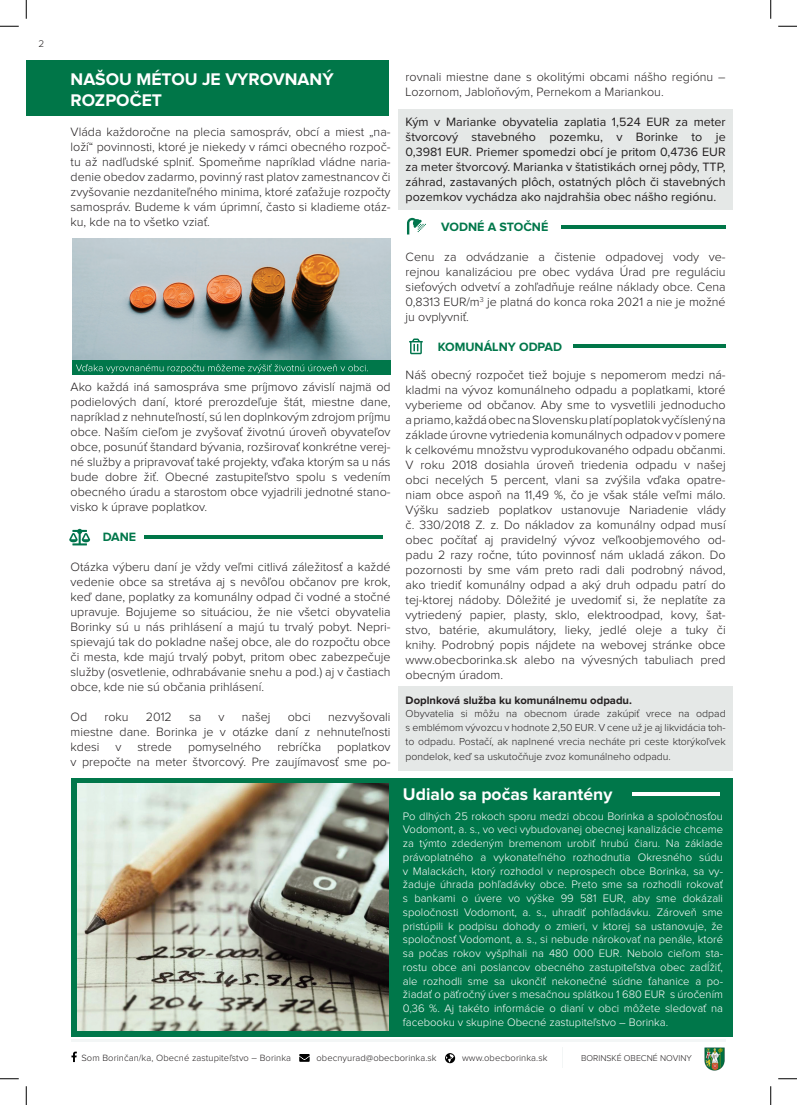
<style>
.page{position:relative;width:797px;height:1105px;background:#fff}
.page>*{position:absolute;margin:0;border:0;box-sizing:border-box;transform-origin:0 0}
.t1{font:700 17.5px/21px "Proxima Nova";color:#fff}
.t2{font:300 12.5px/15px "Proxima Nova";color:#231f20;text-align:justify}
.t3{font:12.5px/15px "Proxima Nova";color:#231f20;text-align:justify}
.t4{font:700 12.5px "Proxima Nova";color:#00774a}
.t5{font:300 11.25px/13.8px "Proxima Nova";color:#fff;text-align:justify}
.t6{font:700 11.25px "Proxima Nova";color:#231f20}
.t7{font:300 10.5px/13.8px "Proxima Nova";color:#231f20;text-align:justify}
.t8{font:300 10px "Proxima Nova";color:#231f20}
.t9{font:300 9.38px "Proxima Nova";letter-spacing:.01em;color:#231f20}
.t10{font:300 8.75px "Proxima Nova";color:#231f20}
</style>
<div class="page">
<div style="left:26px;top:61px;width:363px;height:55px;background:#007648"></div>
<div style="left:71px;top:778px;width:662px;height:258px;background:#00774a"></div>
<div style="left:399px;top:686px;width:334px;height:84px;background:#e5e8e7"></div>
<div style="left:399px;top:110px;width:334px;height:100px;background:#e5e8e7"></div>
<img style="left:77px;top:783px;width:312px;height:247px">
<svg style="left:409px;top:338px;width:14px;height:16px"></svg>
<svg style="left:69px;top:529px;width:21px;height:16px"></svg>
<svg style="left:407px;top:218px;width:19px;height:16px"></svg>
<img style="left:72px;top:238px;width:318px;height:123px">
<hr style="left:573px;top:345px;width:152px;height:3px;background:#007648">
<hr style="left:561px;top:225px;width:164px;height:4px;background:#007648">
<hr style="left:144px;top:535px;width:239px;height:4px;background:#007648">
<hr style="left:632px;top:792px;width:87px;height:4px;background:#fff">
<div style="left:72px;top:361px;width:318px;height:14px;background:#00774a"></div>
<svg style="left:76px;top:364px;width:292px;height:9px"></svg>
<img style="left:704px;top:1047px;width:20px;height:23px">
<hr style="left:71px;top:1039px;width:655px;height:2px;background:#f3f6f6">
<svg style="left:445px;top:1053px;width:10px;height:10px"></svg>
<svg style="left:299px;top:1054px;width:11px;height:8px"></svg>
<svg style="left:71px;top:1051px;width:6px;height:11px"></svg>
<svg style="left:562px;top:1047px;width:1px;height:20px"></svg>
<svg style="left:0;top:25px;width:19px;height:2px"></svg>
<svg style="left:778px;top:25px;width:19px;height:2px"></svg>
<svg style="left:0;top:1078px;width:19px;height:1px"></svg>
<svg style="left:778px;top:1078px;width:19px;height:1px"></svg>
<svg style="left:25px;top:0;width:2px;height:19px"></svg>
<svg style="left:25px;top:1086px;width:2px;height:19px"></svg>
<svg style="left:770px;top:0;width:1px;height:19px"></svg>
<svg style="left:770px;top:1086px;width:1px;height:19px"></svg>
<p class="t8" style="left:38px;top:40px;width:7px">2</p>
<p class="t1" style="left:71px;top:70px;width:264px">NAŠOU MÉTOU JE VYROVNANÝ<br>ROZPOČET</p>
<p class="t2" style="left:71px;top:125px;width:321px">Vláda každoročne na plecia samospráv, obcí a miest „na&shy;loží“ povinnosti, ktoré je niekedy v rámci obecného rozpoč&shy;tu až nadľudské splniť. Spomeňme napríklad vládne naria&shy;denie obedov zadarmo, povinný rast platov zamestnancov či zvyšovanie nezdaniteľného minima, ktoré zaťažuje rozpočty samospráv. Budeme k vám úprimní, často si kladieme otáz&shy;ku, kde na to všetko vziať.</p>
<p class="t2" style="left:71px;top:380px;width:321px">Ako každá iná samospráva sme príjmovo závislí najmä od podielových daní, ktoré prerozdeľuje štát, miestne dane, napríklad z nehnuteľností, sú len doplnkovým zdrojom príjmu obce. Naším cieľom je zvyšovať životnú úroveň obyvateľov obce, posunúť štandard bývania, rozširovať konkrétne verej&shy;né služby a pripravovať také projekty, vďaka ktorým sa u nás bude dobre žiť. Obecné zastupiteľstvo spolu s vedením obecného úradu a starostom obce vyjadrili jednotné stano&shy;visko k úprave poplatkov.</p>
<p class="t4" style="left:103px;top:531px;width:35px">DANE</p>
<p class="t2" style="left:71px;top:560px;width:321px">Otázka výberu daní je vždy veľmi citlivá záležitosť a každé vedenie obce sa stretáva aj s nevôľou občanov pre krok, keď dane, poplatky za komunálny odpad či vodné a stočné upravuje. Bojujeme so situáciou, že nie všetci obyvatelia Borinky sú u nás prihlásení a majú tu trvalý pobyt. Nepri&shy;spievajú tak do pokladne našej obce, ale do rozpočtu obce či mesta, kde majú trvalý pobyt, pritom obec zabezpečuje služby (osvetlenie, odhrabávanie snehu a pod.) aj v častiach</p>
<p class="t2" style="left:71px;top:680px;width:195px">obce, kde nie sú občania prihlásení.</p>
<p class="t2" style="left:71px;top:710px;width:18px">Od</p>
<p class="t2" style="left:104px;top:710px;width:26px">roku</p>
<p class="t2" style="left:146px;top:710px;width:28px">2012</p>
<p class="t2" style="left:189px;top:710px;width:14px">sa</p>
<p class="t2" style="left:218px;top:710px;width:8px">v</p>
<p class="t2" style="left:242px;top:710px;width:30px">našej</p>
<p class="t2" style="left:288px;top:710px;width:25px">obci</p>
<p class="t2" style="left:71px;top:710px;width:321px;text-indent:257px">nezvyšovali miestne dane. Borinka je v otázke daní z nehnuteľnosti kdesi</p>
<p class="t2" style="left:115px;top:740px;width:8px">v</p>
<p class="t2" style="left:137px;top:740px;width:36px">strede</p>
<p class="t2" style="left:188px;top:740px;width:75px">pomyselného</p>
<p class="t2" style="left:277px;top:740px;width:45px">rebríčka</p>
<p class="t2" style="left:71px;top:740px;width:321px;text-align:right">poplatkov<br>v prepočte na meter štvorcový. Pre zaujímavosť sme po-</p>
<p class="t2" style="left:405px;top:70px;width:321px">rovnali miestne dane s okolitými obcami nášho regiónu –<br>Lozornom, Jabloňovým, Pernekom a Mariankou.</p>
<p class="t3" style="left:405px;top:115px;width:321px">Kým v Marianke obyvatelia zaplatia 1,524 EUR za meter štvorcový stavebného pozemku, v Borinke to je 0,3981 EUR. Priemer spomedzi obcí je pritom 0,4736 EUR za meter štvorcový. Marianka v štatistikách ornej pôdy, TTP, záhrad, zastavaných plôch, ostatných plôch či stavebných pozemkov vychádza ako najdrahšia obec nášho regiónu.</p>
<p class="t4" style="left:441px;top:221px;width:109px">VODNÉ A STOČNÉ</p>
<p class="t2" style="left:405px;top:250px;width:321px">Cenu za odvádzanie a čistenie odpadovej vody ve&shy;rejnou kanalizáciou pre obec vydáva Úrad pre reguláciu sieťových odvetví a zohľadňuje reálne náklady obce. Cena 0,8313 EUR/m<sup>3</sup> je platná do konca roka 2021 a nie je možné ju ovplyvniť.</p>
<p class="t4" style="left:438px;top:341px;width:126px">KOMUNÁLNY ODPAD</p>
<p class="t2" style="left:405px;top:368px;width:321px">Náš obecný rozpočet tiež bojuje s nepomerom medzi ná&shy;kladmi na vývoz komunálneho odpadu a poplatkami, ktoré vyberieme od občanov. Aby sme to vysvetlili jednoducho a priamo, každá obec na Slovensku platí poplatok vyčíslený na základe úrovne vytriedenia komunálnych odpadov v pomere k celkovému množstvu vyprodukovaného odpadu občanmi.<br>V roku 2018 dosiahla úroveň triedenia odpadu v našej obci necelých 5 percent, vlani sa zvýšila vďaka opatre&shy;niam obce aspoň na 11,49 %, čo je však stále veľmi málo.<br>Výšku sadzieb poplatkov ustanovuje Nariadenie vlády č. 330/2018 Z. z. Do nákladov za komunálny odpad musí obec počítať aj pravidelný vývoz veľkoobjemového od&shy;padu 2 razy ročne, túto povinnosť nám ukladá zákon. Do pozornosti by sme vám preto radi dali podrobný návod, ako triediť komunálny odpad a aký druh odpadu patrí do tej-ktorej nádoby. Dôležité je uvedomiť si, že neplatíte za vytriedený papier, plasty, sklo, elektroodpad, kovy, šat&shy;stvo, batérie, akumulátory, lieky, jedlé oleje a tuky či knihy. Podrobný popis nájdete na webovej stránke obce www.obecborinka.sk alebo na vývesných tabuliach pred obecným úradom.</p>
<p class="t6" style="left:405px;top:695px;width:228px">Doplnková služba ku komunálnemu odpadu.</p>
<p class="t7" style="left:405px;top:707px;width:321px">Obyvatelia si môžu na obecnom úrade zakúpiť vrece na odpad s emblémom vývozcu v hodnote 2,50 EUR. V cene už je aj likvidácia toh&shy;to odpadu. Postačí, ak naplnené vrecia necháte pri ceste ktorýkoľvek</p>
<p class="t7" style="left:405px;top:750px;width:267px">pondelok, keď sa uskutočňuje zvoz komunálneho odpadu.</p>
<p class="t1" style="left:403px;top:784px;width:211px">Udialo sa počas karantény</p>
<p class="t5" style="left:403px;top:809px;width:321px">Po dlhých 25 rokoch sporu medzi obcou Borinka a spoločnosťou Vodomont, a. s., vo veci vybudovanej obecnej kanalizácie chceme za týmto zdedeným bremenom urobiť hrubú čiaru. Na základe právoplatného a vykonateľného rozhodnutia Okresného súdu v Malackách, ktorý rozhodol v neprospech obce Borinka, sa vy&shy;žaduje úhrada pohľadávky obce. Preto sme sa rozhodli rokovať s bankami o úvere vo výške 99 581 EUR, aby sme dokázali spoločnosti Vodomont, a. s., uhradiť pohľadávku. Zároveň sme pristúpili k podpisu dohody o zmieri, v ktorej sa ustanovuje, že spoločnosť Vodomont, a. s., si nebude nárokovať na penále, ktoré sa počas rokov vyšplhali na 480 000 EUR. Nebolo cieľom sta&shy;rostu obce ani poslancov obecného zastupiteľstva obec zadĺžiť, ale rozhodli sme sa ukončiť nekonečné súdne ťahanice a po&shy;žiadať o päťročný úver s mesačnou splátkou 1 680 EUR s úročením 0,36 %. Aj takéto informácie o dianí v obci môžete sledovať na facebooku v skupine Obecné zastupiteľstvo – Borinka.</p>
<p class="t9" style="left:81px;top:1053px;width:211px">Som Borinčan/ka, Obecné zastupiteľstvo – Borinka</p>
<p class="t9" style="left:316px;top:1053px;width:122px">obecnyurad@obecborinka.sk</p>
<p class="t9" style="left:462px;top:1053px;width:87px">www.obecborinka.sk</p>
<p class="t10" style="left:581px;top:1054px;width:112px">BORINSKÉ OBECNÉ NOVINY</p>
</div>
